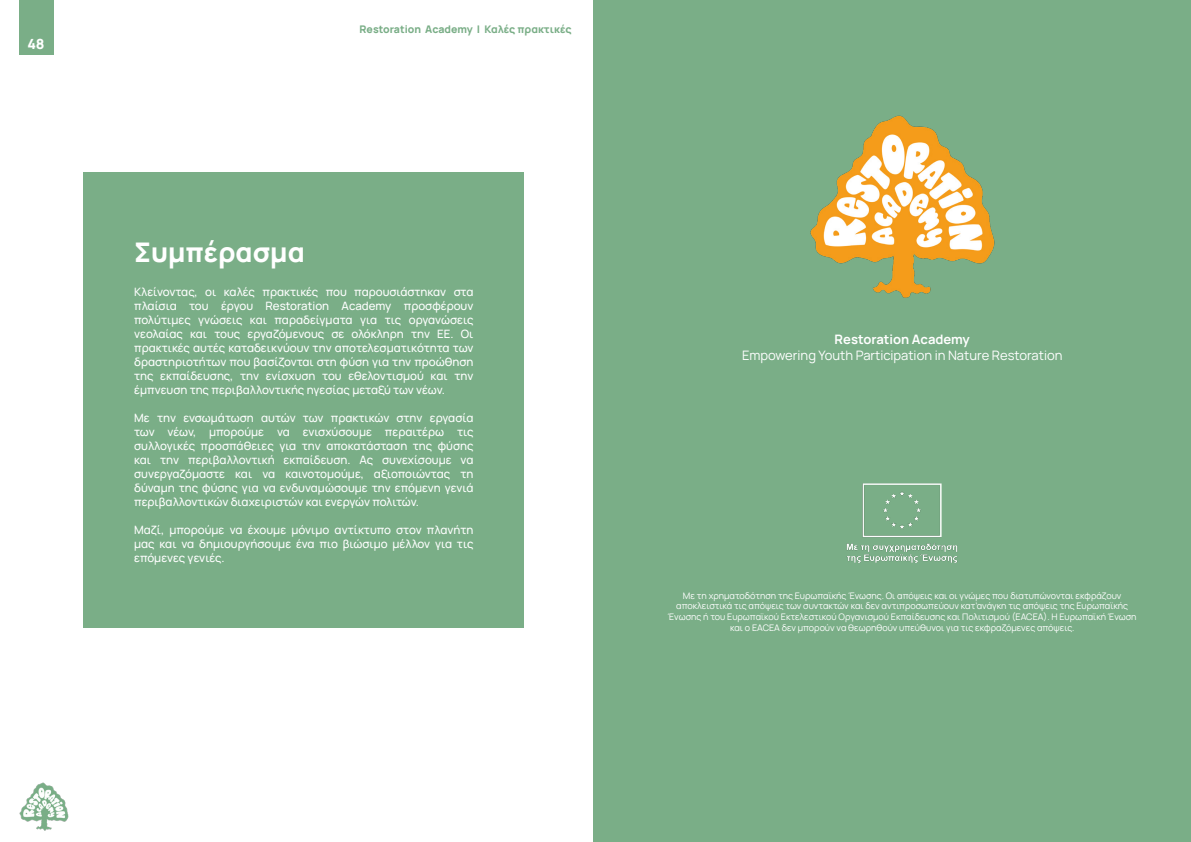
<style>
.page{position:relative;width:1191px;height:842px;background:#fff}
.page>*{position:absolute;margin:0;border:0;box-sizing:border-box;transform-origin:0 0}
.t1{font:800 27px "Manrope";color:#fff}
.t2{font:800 14px "Manrope";color:#fff}
.t3{font:13px "Manrope";color:#fff}
.t4{font:700 13px "Manrope";color:#fff}
.t5{font:500 11.5px/14px "Manrope";color:#fff;text-align:justify}
.t6{font:800 10.5px "Manrope";color:#7aae87}
.t7{font:9px/10.8px "Manrope";color:#fff;text-align:center}
</style>
<div class="page">
<div style="left:19px;top:0;width:35px;height:54px;background:#7aae87"></div>
<div style="left:1137px;top:0;width:35px;height:54px;background:#7aae87"></div>
<img style="left:20px;top:782px;width:48px;height:48px">
<div style="left:84px;top:173px;width:440px;height:455px;background:#7aae87"></div>
<div style="left:614px;top:0;width:35px;height:54px;background:#7aae87"></div>
<hr style="left:1190px;top:0;width:1px;height:842px;background:#434345">
<div style="left:594px;top:1px;width:597px;height:841px;background:#7aae87"></div>
<img style="left:810px;top:115px;width:185px;height:183px">
<img style="left:846px;top:483px;width:112px;height:80px">
<p class="t2" style="left:27px;top:32px;width:19px">48</p>
<p class="t6" style="left:359px;top:20px;width:213px">Restoration Academy | Καλές πρακτικές</p>
<h1 class="t1" style="left:134px;top:228px;width:172px">Συμπέρασμα</h1>
<p class="t5" style="left:134px;top:284px;width:341px">Κλείνοντας, οι καλές πρακτικές που παρουσιάστηκαν στα πλαίσια του έργου Restoration Academy προσφέρουν πολύτιμες γνώσεις και παραδείγματα για τις οργανώσεις νεολαίας και τους εργαζόμενους σε ολόκληρη την ΕΕ. Οι πρακτικές αυτές καταδεικνύουν την αποτελεσματικότητα των δραστηριοτήτων που βασίζονται στη φύση για την προώθηση της εκπαίδευσης, την ενίσχυση του εθελοντισμού και την έμπνευση της περιβαλλοντικής ηγεσίας μεταξύ των νέων.</p>
<p class="t5" style="left:134px;top:410px;width:341px">Με την ενσωμάτωση αυτών των πρακτικών στην εργασία των νέων, μπορούμε να ενισχύσουμε περαιτέρω τις συλλογικές προσπάθειες για την αποκατάσταση της φύσης και την περιβαλλοντική εκπαίδευση. Ας συνεχίσουμε να συνεργαζόμαστε και να καινοτομούμε, αξιοποιώντας τη δύναμη της φύσης για να ενδυναμώσουμε την επόμενη γενιά περιβαλλοντικών διαχειριστών και ενεργών πολιτών.</p>
<p class="t5" style="left:134px;top:522px;width:341px">Μαζί, μπορούμε να έχουμε μόνιμο αντίκτυπο στον πλανήτη μας και να δημιουργήσουμε ένα πιο βιώσιμο μέλλον για τις επόμενες γενιές.</p>
<p class="t4" style="left:834px;top:329px;width:137px">Restoration Academy</p>
<p class="t3" style="left:742px;top:345px;width:322px">Empowering Youth Participation in Nature Restoration</p>
<p class="t7" style="left:668px;top:589px;width:470px">Με τη χρηματοδότηση της Ευρωπαϊκής Ένωσης. Οι απόψεις και οι γνώμες που διατυπώνονται εκφράζουν αποκλειστικά τις απόψεις των συντακτών και δεν αντιπροσωπεύουν κατ’ανάγκη τις απόψεις της Ευρωπαϊκής Ένωσης ή του Ευρωπαϊκού Εκτελεστικού Οργανισμού Εκπαίδευσης και Πολιτισμού (EACEA). Η Ευρωπαϊκή Ένωση και ο EACEA δεν μπορούν να θεωρηθούν υπεύθυνοι για τις εκφραζόμενες απόψεις.</p>
</div>
